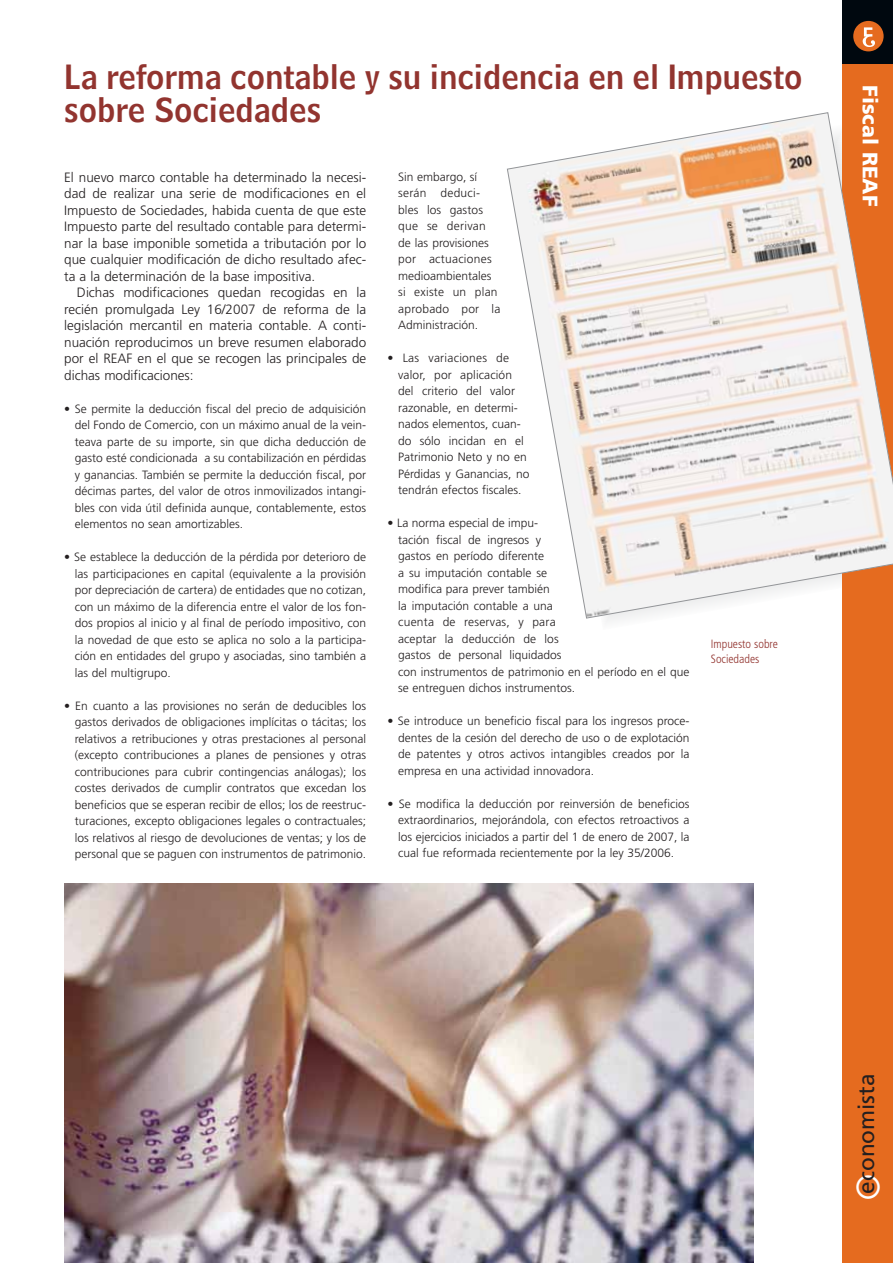
<style>
.page{position:relative;width:893px;height:1263px;background:#fff}
.page>*{position:absolute;margin:0;border:0;box-sizing:border-box;transform-origin:0 0}
.t1{font:33px/33px "Bell Centennial Name And Number";color:#92342f}
.t2{font:30px "Futura";color:#fff}
.t3{font:22.5px "Frutiger";color:#231f20}
.t4{font:900 21px "Frutiger";color:#fff}
.t5{font:300 13.5px/16.5px "Frutiger";color:#231f20;text-align:justify}
.t6{font:300 12px/16.5px "Frutiger";color:#231f20;text-align:justify}
.t7{font:300 condensed 12px/15px "Frutiger";color:#92342f}
</style>
<div class="page">
<div style="left:842px;top:0;width:50px;height:1263px;background:#e56b1f"></div>
<div style="left:842px;top:0;width:50px;height:64px;background:#00080f"></div>
<div style="left:853px;top:21px;width:30px;height:30px;background:#e56b1f;border-radius:50%"></div>
<svg style="left:862px;top:27px;width:12px;height:20px"></svg>
<svg style="left:507px;top:112px;width:385px;height:506px"></svg>
<img style="left:64px;top:884px;width:689px;height:379px">
<h1 class="t1" style="left:64px;top:62px;width:739px">La reforma contable y su incidencia en el Impuesto sobre Sociedades</h1>
<p class="t5" style="left:64px;top:170px;width:303px">El nuevo marco contable ha determinado la necesi&shy;dad de realizar una serie de modificaciones en el Impuesto de Sociedades, habida cuenta de que este Impuesto parte del resultado contable para determi&shy;nar la base imponible sometida a tributación por lo que cualquier modificación de dicho resultado afec&shy;ta a la determinación de la base impositiva.</p>
<p class="t5" style="left:64px;top:285px;width:303px;text-indent:13px">Dichas modificaciones quedan recogidas en la recién promulgada Ley 16/2007 de reforma de la legislación mercantil en materia contable. A conti&shy;nuación reproducimos un breve resumen elaborado por el REAF en el que se recogen las principales de dichas modificaciones:</p>
<p class="t6" style="left:75px;top:401px;width:293px;text-indent:-11px">• Se permite la deducción fiscal del precio de adquisición del Fondo de Comercio, con un máximo anual de la vein&shy;teava parte de su importe, sin que dicha deducción de gasto esté condicionada a su contabilización en pérdidas y ganancias. También se permite la deducción fiscal, por décimas partes, del valor de otros inmovilizados intangi&shy;bles con vida útil definida aunque, contablemente, estos elementos no sean amortizables.</p>
<p class="t6" style="left:75px;top:550px;width:293px;text-indent:-11px">• Se establece la deducción de la pérdida por deterioro de las participaciones en capital (equivalente a la provisión por depreciación de cartera) de entidades que no cotizan, con un máximo de la diferencia entre el valor de los fon&shy;dos propios al inicio y al final de período impositivo, con la novedad de que esto se aplica no solo a la participa&shy;ción en entidades del grupo y asociadas, sino también a las del multigrupo.</p>
<p class="t6" style="left:75px;top:698px;width:293px;text-indent:-11px">• En cuanto a las provisiones no serán de deducibles los gastos derivados de obligaciones implícitas o tácitas; los relativos a retribuciones y otras prestaciones al personal (excepto contribuciones a planes de pensiones y otras contribuciones para cubrir contingencias análogas); los costes derivados de cumplir contratos que excedan los beneficios que se esperan recibir de ellos; los de reestruc&shy;turaciones, excepto obligaciones legales o contractuales; los relativos al riesgo de devoluciones de ventas; y los de personal que se paguen con instrumentos de patrimonio.</p>
<p class="t6" style="left:398px;top:169px;width:104px;text-align:left">Sin embargo, sí serán deduci&shy;bles los gastos que se derivan de las provisiones por actuaciones medioambientales si existe un plan aprobado por la<br>Administración.</p>
<p class="t6" style="left:398px;top:351px;width:133px;text-align:left;text-indent:-11px">• Las variaciones de valor, por aplicación del criterio del valor razonable, en determi&shy;nados elementos, cuan&shy;do sólo incidan en el<br>Patrimonio Neto y no en<br>Pérdidas y Ganancias, no tendrán efectos fiscales.</p>
<p class="t6" style="left:398px;top:516px;width:293px;text-align:left;text-indent:-11px">• La norma especial de impu-<br>tación fiscal de ingresos y<br>gastos en período diferente<br>a su imputación contable se<br>modifica para prever también<br>la imputación contable a una<br>cuenta de reservas, y para<br>aceptar la deducción de los<br>gastos de personal liquidados<br>con instrumentos de patrimonio en el período en el que se entreguen dichos instrumentos.</p>
<p class="t6" style="left:398px;top:714px;width:293px;text-indent:-11px">• Se introduce un beneficio fiscal para los ingresos proce&shy;dentes de la cesión del derecho de uso o de explotación de patentes y otros activos intangibles creados por la empresa en una actividad innovadora.</p>
<p class="t6" style="left:398px;top:796px;width:293px;text-indent:-11px">• Se modifica la deducción por reinversión de beneficios extraordinarios, mejorándola, con efectos retroactivos a los ejercicios iniciados a partir del 1 de enero de 2007, la cual fue reformada recientemente por la ley 35/2006.</p>
<p class="t7" style="left:710px;top:637px;width:69px">Impuesto sobre<br>Sociedades</p>
<h3 class="t4" style="left:878px;top:85px;width:123px;rotate:90deg">Fiscal REAF</h3>
<h3 class="t3" style="left:857px;top:1194px;width:121px;rotate:-90deg">economista</h3>
<h2 class="t2" style="left:854px;top:1200px;width:27px;rotate:-90deg">O</h2>
</div>
